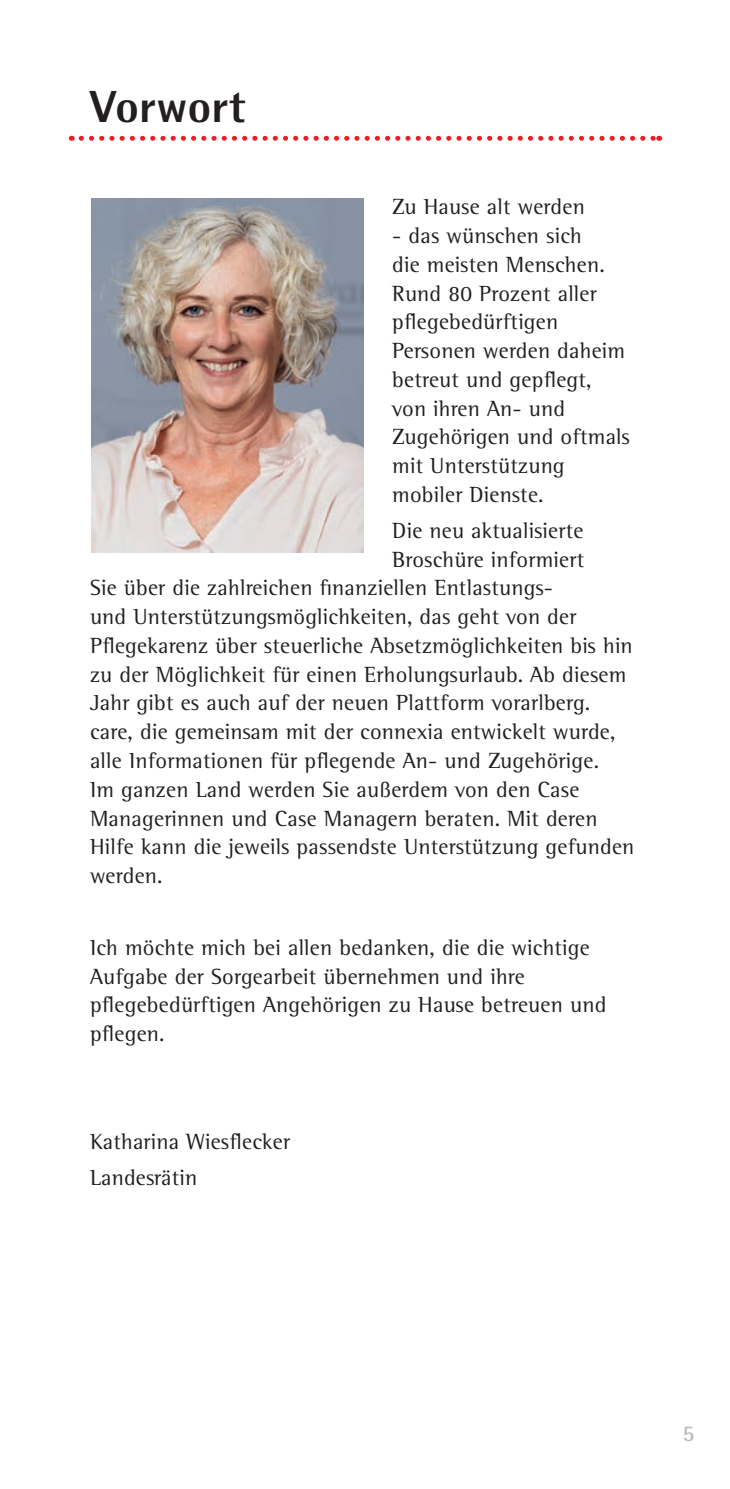
<style>
.page{position:relative;width:730px;height:1489px;background:#fff}
.page>*{position:absolute;margin:0;border:0;box-sizing:border-box;transform-origin:0 0}
.Hauptüberschrift{font:800 45px "Rotis Semi Sans Pro";letter-spacing:.01em;color:#231f20}
.Fließtext{font:22.5px/28.8px "Rotis Semi Serif Pro";letter-spacing:.01em;color:#231f20}
.t1{font:700 22.5px "Rotis Semi Sans Pro";color:#bcbdc0}
</style>
<div class="page">
<svg style="left:81px;top:136px;width:579px;height:5px"></svg>
<img style="left:91px;top:198px;width:273px;height:354px">
<p class="Hauptüberschrift" style="left:90px;top:78px;width:157px">Vorwort</p>
<p class="Fließtext" style="left:392px;top:192px;width:194px">Zu Hause alt werden</p>
<p class="Fließtext" style="left:392px;top:221px;width:239px">- das wünschen sich<br>die meisten Menschen.<br>Rund 80 Prozent aller pflegebedürftigen<br>Personen werden daheim betreut und gepflegt, von ihren An- und<br>Zugehörigen und oftmals mit Unterstützung mobiler Dienste.</p>
<p class="Fließtext" style="left:392px;top:516px;width:193px">Die neu aktualisierte</p>
<p class="Fließtext" style="left:392px;top:544px;width:193px">Broschüre informiert</p>
<p class="Fließtext" style="left:90px;top:573px;width:465px">Sie über die zahlreichen finanziellen Entlastungs-</p>
<p class="Fließtext" style="left:90px;top:602px;width:488px">und Unterstützungsmöglichkeiten, das geht von der</p>
<p class="Fließtext" style="left:90px;top:631px;width:544px">Pflegekarenz über steuerliche Absetzmöglichkeiten bis hin</p>
<p class="Fließtext" style="left:90px;top:659px;width:538px">zu der Möglichkeit für einen Erholungsurlaub. Ab diesem</p>
<p class="Fließtext" style="left:90px;top:688px;width:502px">Jahr gibt es auch auf der neuen Plattform vorarlberg.</p>
<p class="Fließtext" style="left:90px;top:717px;width:527px">care, die gemeinsam mit der connexia entwickelt wurde,</p>
<p class="Fließtext" style="left:90px;top:746px;width:511px">alle Informationen für pflegende An- und Zugehörige.</p>
<p class="Fließtext" style="left:90px;top:774px;width:491px">Im ganzen Land werden Sie außerdem von den Case</p>
<p class="Fließtext" style="left:90px;top:803px;width:509px">Managerinnen und Case Managern beraten. Mit deren</p>
<p class="Fließtext" style="left:90px;top:832px;width:546px">Hilfe kann die jeweils passendste Unterstützung gefunden</p>
<p class="Fließtext" style="left:90px;top:861px;width:74px">werden.</p>
<p class="Fließtext" style="left:90px;top:932px;width:518px">Ich möchte mich bei allen bedanken, die die wichtige Aufgabe der Sorgearbeit übernehmen und ihre pflegebedürftigen Angehörigen zu Hause betreuen und pflegen.</p>
<p class="Fließtext" style="left:90px;top:1126px;width:202px">Katharina Wiesflecker</p>
<p class="Fließtext" style="left:90px;top:1162px;width:109px">Landesrätin</p>
<p class="t1" style="left:682px;top:1419px;width:14px">5</p>
</div>
